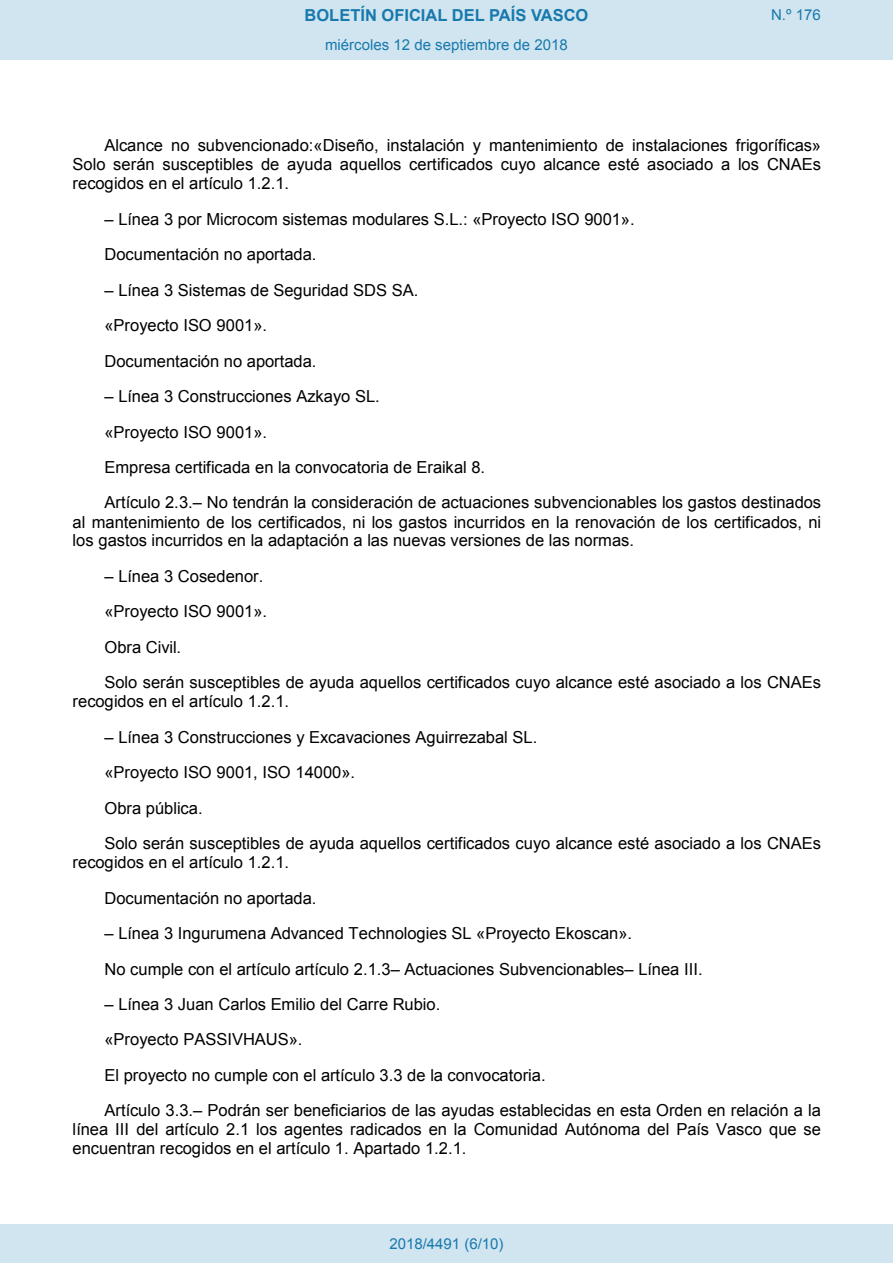
<style>
.page{position:relative;width:893px;height:1263px;background:#fff}
.page>*{position:absolute;margin:0;border:0;box-sizing:border-box;transform-origin:0 0}
.t1{font:16.5px/35.4px "Arial";color:#000}
.t2{font:700 16.5px "Arial";color:#1879ad}
.Paginacion_Centro{font:15px "Arial";color:#1879ad}
</style>
<div class="page">
<div style="left:0;top:0;width:893px;height:60px;background:#d0e5f0"></div>
<div style="left:0;top:1225px;width:893px;height:38px;background:#d0e5f0"></div>
<p class="t2" style="left:305px;top:4px;width:285px">BOLETÍN OFICIAL DEL PAÍS VASCO</p>
<p class="Paginacion_Centro" style="left:771px;top:5px;width:51px">N.º 176</p>
<p class="Paginacion_Centro" style="left:325px;top:35px;width:244px">miércoles 12 de septiembre de 2018</p>
<p class="t1" style="left:73px;top:136px;width:750px;line-height:19px;text-align:justify;text-indent:32px">Alcance no subvencionado:«Diseño, instalación y mantenimiento de instalaciones frigoríficas» Solo serán susceptibles de ayuda aquellos certificados cuyo alcance esté asociado a los CNAEs recogidos en el artículo 1.2.1.</p>
<p class="t1" style="left:104px;top:201px;width:532px">– Línea 3 por Microcom sistemas modulares S.L.: «Proyecto ISO 9001».<br>Documentación no aportada.</p>
<p class="t1" style="left:104px;top:272px;width:315px">– Línea 3 Sistemas de Seguridad SDS SA. «Proyecto ISO 9001».<br>Documentación no aportada.</p>
<p class="t1" style="left:104px;top:379px;width:718px">– Línea 3 Construcciones Azkayo SL.<br>«Proyecto ISO 9001».<br>Empresa certificada en la convocatoria de Eraikal 8.<br>Artículo 2.3.– No tendrán la consideración de actuaciones subvencionables los gastos destinados</p>
<p class="t1" style="left:73px;top:512px;width:750px;line-height:18.9px">al mantenimiento de los certificados, ni los gastos incurridos en la renovación de los certificados, ni los gastos incurridos en la adaptación a las nuevas versiones de las normas.</p>
<p class="t1" style="left:104px;top:558px;width:718px">– Línea 3 Cosedenor.<br>«Proyecto ISO 9001».<br>Obra Civil.<br>Solo serán susceptibles de ayuda aquellos certificados cuyo alcance esté asociado a los CNAEs</p>
<p class="t1" style="left:73px;top:684px;width:218px">recogidos en el artículo 1.2.1.</p>
<p class="t1" style="left:104px;top:719px;width:718px">– Línea 3 Construcciones y Excavaciones Aguirrezabal SL.<br>«Proyecto ISO 9001, ISO 14000».<br>Obra pública.<br>Solo serán susceptibles de ayuda aquellos certificados cuyo alcance esté asociado a los CNAEs</p>
<p class="t1" style="left:104px;top:845px;width:213px;text-indent:-32px">recogidos en el artículo 1.2.1.<br>Documentación no aportada.</p>
<p class="t1" style="left:104px;top:916px;width:600px">– Línea 3 Ingurumena Advanced Technologies SL «Proyecto Ekoscan».<br>No cumple con el artículo artículo 2.1.3– Actuaciones Subvencionables– Línea III.</p>
<p class="t1" style="left:104px;top:987px;width:718px">– Línea 3 Juan Carlos Emilio del Carre Rubio.<br>«Proyecto PASSIVHAUS».<br>El proyecto no cumple con el artículo 3.3 de la convocatoria.<br>Artículo 3.3.– Podrán ser beneficiarios de las ayudas establecidas en esta Orden en relación a la</p>
<p class="t1" style="left:73px;top:1120px;width:750px;line-height:19px">línea III del artículo 2.1 los agentes radicados en la Comunidad Autónoma del País Vasco que se encuentran recogidos en el artículo 1. Apartado 1.2.1.</p>
<p class="Paginacion_Centro" style="left:389px;top:1234px;width:116px">2018/4491 (6/10)</p>
</div>
